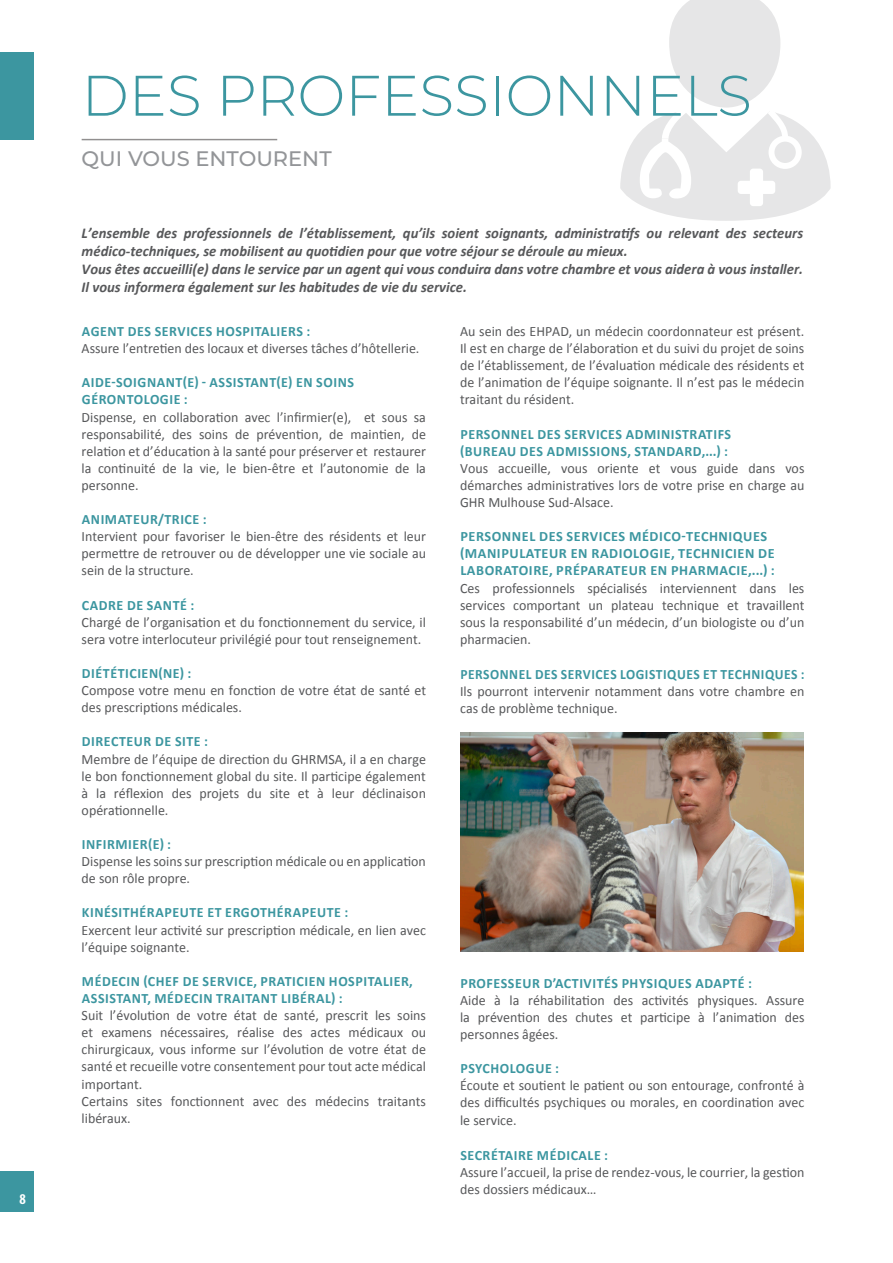
<style>
.page{position:relative;width:893px;height:1263px;background:#fff}
.page>*{position:absolute;margin:0;border:0;box-sizing:border-box;transform-origin:0 0}
.t1{font:300 57px "Montserrat";color:#3c96a0}
.t2{font:500 21px "Montserrat";color:#939598}
.t3{font:italic 700 15px/18px "Calibri";color:#57585a}
.t4{font:700 condensed 15px "Myriad Pro";color:#fff}
.t5{font:14.25px/17.1px "Calibri";color:#57585a;text-align:justify}
.t6{font:700 14.25px/17.1px "Calibri";letter-spacing:.04em;color:#3c96a0}
.t7{font:700 14.25px "Calibri";letter-spacing:.04em;color:#3c96a0;scale:.95 1}
</style>
<div class="page">
<svg style="left:620px;top:0;width:211px;height:221px"></svg>
<div style="left:750px;top:169px;width:13px;height:37px;background:#fff;border-radius:3px"></div>
<div style="left:738px;top:181px;width:37px;height:13px;background:#fff;border-radius:3px"></div>
<img style="left:461px;top:732px;width:343px;height:219px">
<hr style="left:82px;top:139px;width:195px;height:1px;background:#231f20">
<div style="left:0;top:53px;width:33px;height:87px;background:#3c96a0"></div>
<div style="left:0;top:1171px;width:33px;height:40px;background:#3c96a0"></div>
<p class="t4" style="left:19px;top:1190px;width:8px">8</p>
<p class="t1" style="left:82px;top:57px;width:672px">DES PROFESSIONNELS</p>
<p class="t2" style="left:82px;top:145px;width:252px">QUI VOUS ENTOURENT</p>
<p class="t3" style="left:82px;top:224px;width:723px">L’ensemble des professionnels de l’établissement, qu’ils soient soignants, administratifs ou relevant des secteurs médico-techniques, se mobilisent au quotidien pour que votre séjour se déroule au mieux.</p>
<p class="t3" style="left:82px;top:260px;width:723px">Vous êtes accueilli(e) dans le service par un agent qui vous conduira dans votre chambre et vous aidera à vous installer.<br>Il vous informera également sur les habitudes de vie du service.</p>
<p class="t6" style="left:82px;top:323px;width:230px">AGENT DES SERVICES HOSPITALIERS :</p>
<p class="t5" style="left:82px;top:340px;width:339px">Assure l’entretien des locaux et diverses tâches d’hôtellerie.</p>
<p class="t6" style="left:82px;top:374px;width:274px">AIDE-SOIGNANT(E) - ASSISTANT(E) EN SOINS<br>GÉRONTOLOGIE :</p>
<p class="t5" style="left:82px;top:408px;width:346px">Dispense, en collaboration avec l’infirmier(e), et sous sa responsabilité, des soins de prévention, de maintien, de relation et d’éducation à la santé pour préserver et restaurer la continuité de la vie, le bien-être et l’autonomie de la personne.</p>
<p class="t6" style="left:82px;top:511px;width:126px">ANIMATEUR/TRICE :</p>
<p class="t5" style="left:82px;top:528px;width:346px">Intervient pour favoriser le bien-être des résidents et leur permettre de retrouver ou de développer une vie sociale au sein de la structure.</p>
<p class="t6" style="left:82px;top:596px;width:114px">CADRE DE SANTÉ :</p>
<p class="t5" style="left:82px;top:613px;width:346px">Chargé de l’organisation et du fonctionnement du service, il sera votre interlocuteur privilégié pour tout renseignement.</p>
<p class="t6" style="left:82px;top:665px;width:111px">DIÉTÉTICIEN(NE) :</p>
<p class="t5" style="left:82px;top:682px;width:346px">Compose votre menu en fonction de votre état de santé et des prescriptions médicales.</p>
<p class="t6" style="left:82px;top:733px;width:128px">DIRECTEUR DE SITE :</p>
<p class="t5" style="left:82px;top:750px;width:346px">Membre de l’équipe de direction du GHRMSA, il a en charge le bon fonctionnement global du site. Il participe également à la réflexion des projets du site et à leur déclinaison opérationnelle.</p>
<p class="t6" style="left:82px;top:836px;width:91px">INFIRMIER(E) :</p>
<p class="t5" style="left:82px;top:853px;width:346px">Dispense les soins sur prescription médicale ou en application de son rôle propre.</p>
<p class="t6" style="left:82px;top:904px;width:268px">KINÉSITHÉRAPEUTE ET ERGOTHÉRAPEUTE :</p>
<p class="t5" style="left:82px;top:921px;width:346px">Exercent leur activité sur prescription médicale, en lien avec l’équipe soignante.</p>
<p class="t6" style="left:82px;top:972px;width:332px">MÉDECIN (CHEF DE SERVICE, PRATICIEN HOSPITALIER,<br>ASSISTANT, MÉDECIN TRAITANT LIBÉRAL) :</p>
<p class="t5" style="left:82px;top:1007px;width:346px">Suit l’évolution de votre état de santé, prescrit les soins et examens nécessaires, réalise des actes médicaux ou chirurgicaux, vous informe sur l’évolution de votre état de santé et recueille votre consentement pour tout acte médical important.</p>
<p class="t5" style="left:82px;top:1092px;width:346px">Certains sites fonctionnent avec des médecins traitants libéraux.</p>
<p class="t5" style="left:460px;top:323px;width:346px">Au sein des EHPAD, un médecin coordonnateur est présent.<br>Il est en charge de l’élaboration et du suivi du projet de soins de l’établissement, de l’évaluation médicale des résidents et de l’animation de l’équipe soignante. Il n’est pas le médecin traitant du résident.</p>
<p class="t6" style="left:460px;top:425px;width:272px">PERSONNEL DES SERVICES ADMINISTRATIFS</p>
<p class="t6" style="left:460px;top:442px;width:269px">(BUREAU DES ADMISSIONS, STANDARD,...) :</p>
<p class="t5" style="left:460px;top:460px;width:346px">Vous accueille, vous oriente et vous guide dans vos démarches administratives lors de votre prise en charge au GHR Mulhouse Sud-Alsace.</p>
<p class="t6" style="left:460px;top:528px;width:316px">PERSONNEL DES SERVICES MÉDICO-TECHNIQUES (MANIPULATEUR EN RADIOLOGIE, TECHNICIEN DE<br>LABORATOIRE, PRÉPARATEUR EN PHARMACIE,...) :</p>
<p class="t5" style="left:460px;top:579px;width:346px">Ces professionnels spécialisés interviennent dans les services comportant un plateau technique et travaillent sous la responsabilité d’un médecin, d’un biologiste ou d’un pharmacien.</p>
<p class="t7" style="left:460px;top:665px;width:364px">PERSONNEL DES SERVICES LOGISTIQUES ET TECHNIQUES :</p>
<p class="t5" style="left:460px;top:683px;width:346px">Ils pourront intervenir notamment dans votre chambre en cas de problème technique.</p>
<p class="t6" style="left:460px;top:974px;width:293px">PROFESSEUR D’ACTIVITÉS PHYSIQUES ADAPTÉ :</p>
<p class="t5" style="left:460px;top:991px;width:346px">Aide à la réhabilitation des activités physiques. Assure la prévention des chutes et participe à l’animation des personnes âgées.</p>
<p class="t6" style="left:460px;top:1060px;width:100px">PSYCHOLOGUE :</p>
<p class="t5" style="left:460px;top:1077px;width:346px">Écoute et soutient le patient ou son entourage, confronté à des difficultés psychiques ou morales, en coordination avec le service.</p>
<p class="t6" style="left:460px;top:1146px;width:149px">SECRÉTAIRE MÉDICALE :</p>
<p class="t5" style="left:460px;top:1163px;width:346px">Assure l’accueil, la prise de rendez-vous, le courrier, la gestion des dossiers médicaux…</p>
</div>
